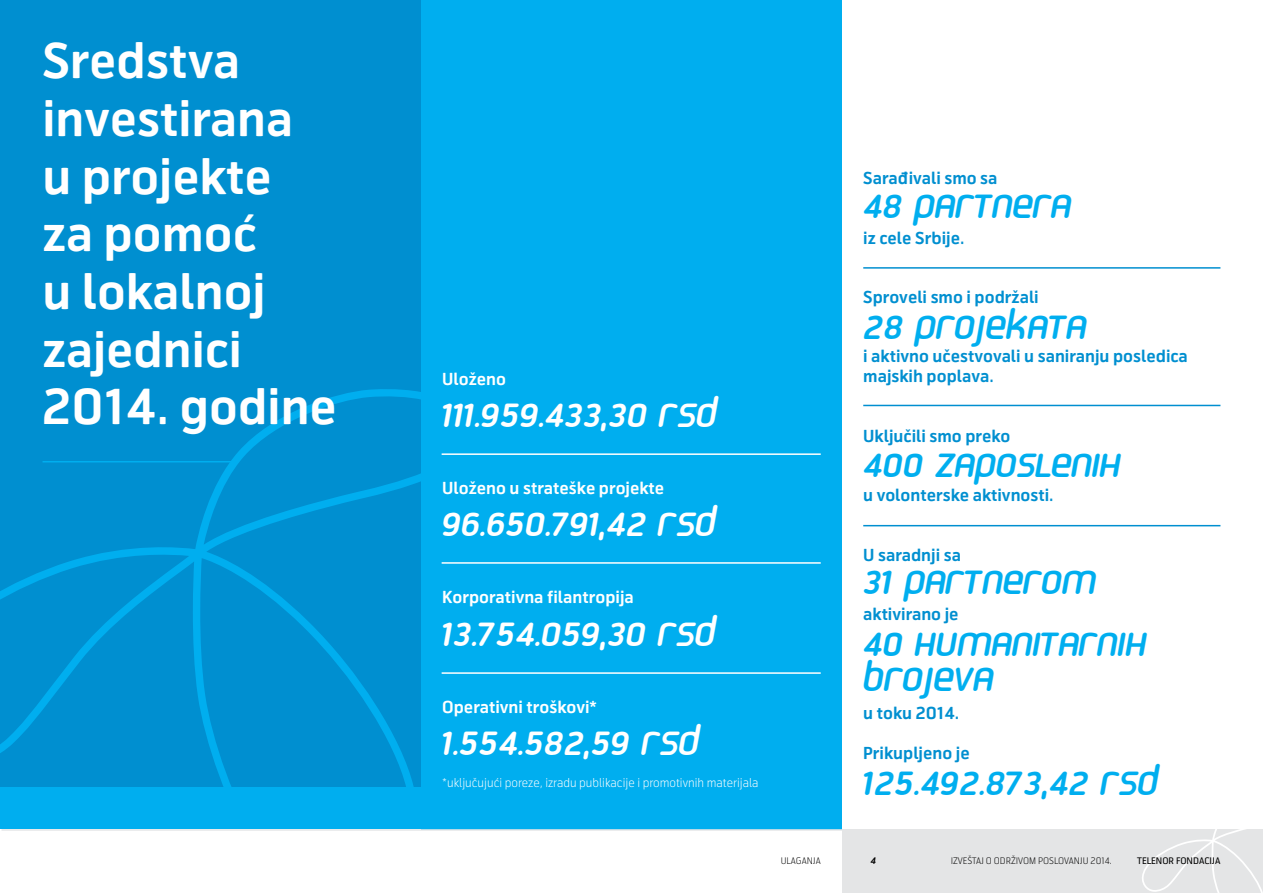
<style>
.page{position:relative;width:1263px;height:893px;background:#fff}
.page>*{position:absolute;margin:0;border:0;box-sizing:border-box;transform-origin:0 0}
.t1{font:700 48px/57.6px "Telenor";color:#fff}
.t2{font:39px/34.5px "Together";color:#00aeef}
.t3{font:39px "Together";color:#fff}
.t4{font:700 16.5px/19.8px "Telenor";color:#008fd0}
.t5{font:700 16.5px "Telenor";color:#fff}
.t6{font:300 12px "Telenor";color:#fff}
.t7{font:11.25px "Together";color:#000}
.t8{font:300 9px "Telenor";color:#000}
.t9{font:9px "Telenor";color:#000}
</style>
<div class="page">
<div style="left:842px;top:829px;width:421px;height:64px;background:#e4e5e6"></div>
<svg style="left:1142px;top:829px;width:121px;height:64px"></svg>
<div style="left:0;top:0;width:421px;height:787px;background:#008fd0"></div>
<div style="left:421px;top:0;width:421px;height:829px;background:#00aeef"></div>
<svg style="left:0;top:389px;width:421px;height:398px"></svg>
<hr style="left:2px;top:829px;width:880px;height:2px;background:#e4e5e6">
<hr style="left:442px;top:453px;width:379px;height:2px;background:#fff">
<hr style="left:863px;top:267px;width:357px;height:2px;background:#008fd0">
<hr style="left:863px;top:405px;width:357px;height:1px;background:#008fd0">
<hr style="left:863px;top:525px;width:357px;height:1px;background:#008fd0">
<hr style="left:442px;top:562px;width:379px;height:2px;background:#fff">
<hr style="left:442px;top:672px;width:379px;height:2px;background:#fff">
<div style="left:0;top:787px;width:421px;height:42px;background:#00aeef"></div>
<hr style="left:43px;top:461px;width:189px;height:1px;background:#00aeef">
<h1 class="t1" style="left:43px;top:34px;width:296px">Sredstva investirana<br>u projekte<br>za pomoć<br>u lokalnoj zajednici<br>2014. godine</h1>
<p class="t5" style="left:442px;top:368px;width:65px">Uloženo</p>
<h2 class="t3" style="left:442px;top:395px;width:277px">111.959.433,30 rsd</h2>
<p class="t5" style="left:442px;top:478px;width:224px">Uloženo u strateške projekte</p>
<h2 class="t3" style="left:442px;top:505px;width:276px">96.650.791,42 rsd</h2>
<p class="t5" style="left:442px;top:587px;width:193px">Korporativna filantropija</p>
<h2 class="t3" style="left:442px;top:614px;width:275px">13.754.059,30 rsd</h2>
<p class="t5" style="left:442px;top:697px;width:156px">Operativni troškovi*</p>
<h2 class="t3" style="left:442px;top:724px;width:259px">1.554.582,59 RSD</h2>
<p class="t6" style="left:442px;top:776px;width:318px">*uključujući poreze, izradu publikacije i promotivnih materijala</p>
<p class="t8" style="left:781px;top:856px;width:7px">ulagan</p>
<p class="t8" style="left:813px;top:856px;width:9px">ja</p>
<p class="t4" style="left:863px;top:169px;width:136px">Sarađivali smo sa</p>
<h2 class="t2" style="left:863px;top:189px;width:210px">48 partnera</h2>
<p class="t4" style="left:863px;top:228px;width:103px">iz cele Srbije.</p>
<p class="t4" style="left:863px;top:288px;width:177px">Sproveli smo i podržali</p>
<h2 class="t2" style="left:863px;top:310px;width:225px">28 projekata</h2>
<p class="t4" style="left:863px;top:347px;width:326px">i aktivno učestvovali u saniranju posledica majskih poplava.</p>
<p class="t4" style="left:863px;top:426px;width:149px">Uključili smo preko</p>
<h2 class="t2" style="left:863px;top:448px;width:260px">400 zaposlenih</h2>
<p class="t4" style="left:863px;top:486px;width:192px">u volonterske aktivnosti.</p>
<p class="t4" style="left:863px;top:545px;width:99px">U saradnji sa</p>
<h2 class="t2" style="left:863px;top:565px;width:235px">31 partnerom</h2>
<p class="t4" style="left:863px;top:605px;width:97px">aktivirano je</p>
<h2 class="t2" style="left:863px;top:627px;width:285px">40 humanitarnih brojeva</h2>
<p class="t4" style="left:863px;top:704px;width:98px">u toku 2014.</p>
<p class="t4" style="left:863px;top:743px;width:108px">Prikupljeno je</p>
<h2 class="t2" style="left:863px;top:766px;width:297px">125.492.873,42 rsd</h2>
<p class="t7" style="left:870px;top:855px;width:7px">4</p>
<p class="t8" style="left:951px;top:856px;width:162px">IZVEŠTAJ O ODRŽIVOM POSLOVANJU 2014.</p>
<p class="t9" style="left:1137px;top:856px;width:85px">TELENOR FONDACIJA</p>
</div>
